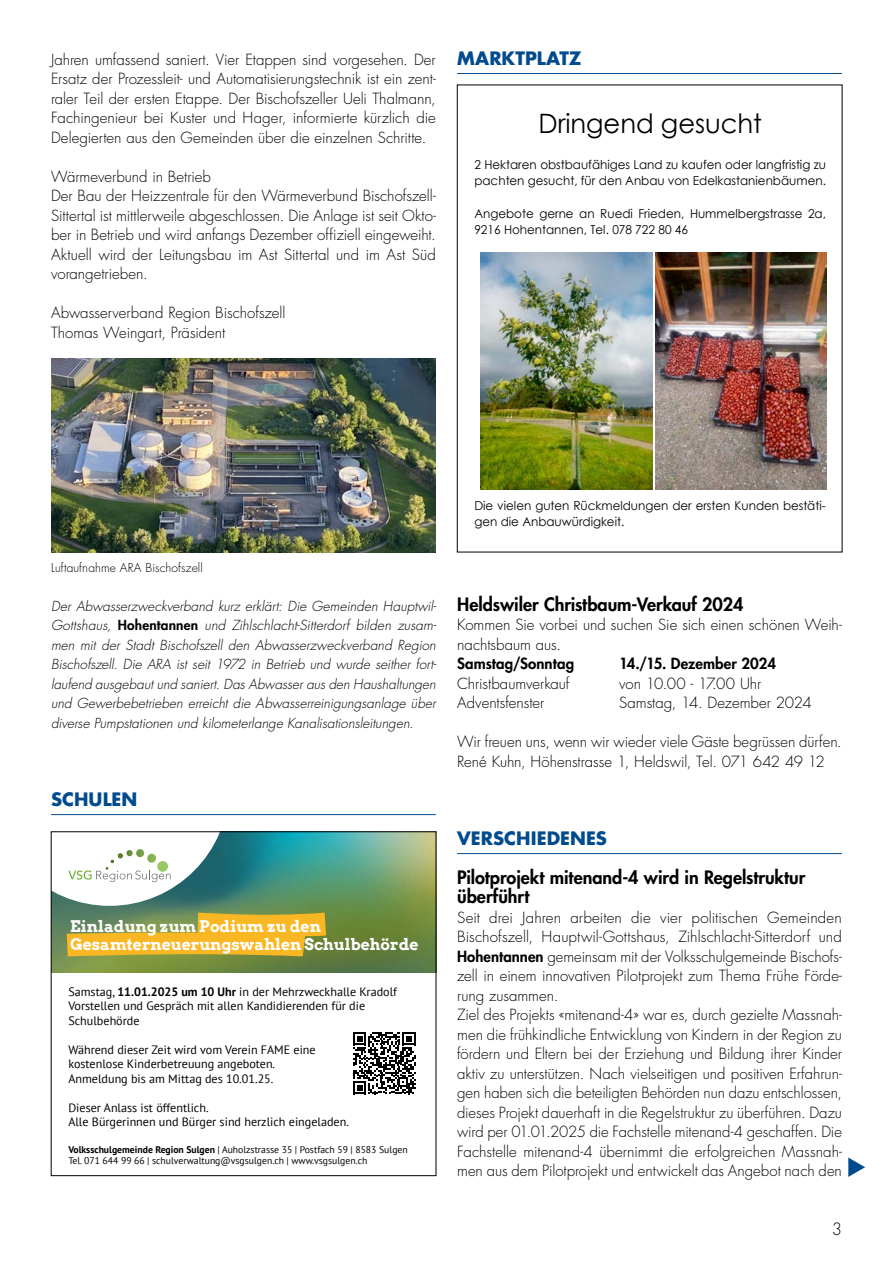
<style>
.page{position:relative;width:893px;height:1263px;background:#fff}
.page>*{position:absolute;margin:0;border:0;box-sizing:border-box;transform-origin:0 0}
.t1{font:26.7px "Century Gothic";color:#000}
.t2{font:800 18px/19.5px "Futura Std";color:#000}
.t3{font:700 18px "Futura Std";letter-spacing:.005em;color:#004b8e}
.t4{font:300 16.5px "Futura Std";color:#000}
.t5{font:700 15.75px/18.9px "Arvo";color:#fff}
.t6{font:300 15px/19.5px "Futura Std";color:#000}
.t7{font:800 15px "Futura Std";letter-spacing:.005em;color:#000}
.t8{font:italic 300 13.5px/19.5px "Futura Std";letter-spacing:.005em;color:#000;text-align:justify}
.t9{font:12.3px/16.4px "Century Gothic";color:#000}
.t10{font:12.15px/14.5px "PT Sans";color:#000}
.t11{font:300 12px "Futura Std";letter-spacing:.01em;color:#000}
.t12{font:9.75px/11.7px "PT Sans";color:#000}
.s1{font-weight:800;font-style:normal}
.s2{font-weight:700}
.s3{font-weight:800}
</style>
<div class="page">
<hr style="left:51px;top:814px;width:385px;height:1px;background:#004b8e">
<hr style="left:457px;top:73px;width:385px;height:1px;background:#004b8e">
<hr style="left:457px;top:853px;width:385px;height:1px;background:#004b8e">
<img style="left:656px;top:253px;width:171px;height:236px">
<img style="left:481px;top:253px;width:171px;height:236px">
<img style="left:53px;top:834px;width:381px;height:138px">
<svg style="left:53px;top:834px;width:176px;height:72px"></svg>
<svg style="left:353px;top:1032px;width:62px;height:62px"></svg>
<svg style="left:67px;top:912px;width:259px;height:44px;background:#cca933"></svg>
<div style="left:51px;top:832px;width:385px;height:344px;border:1px solid #000"></div>
<img style="left:51px;top:358px;width:385px;height:194px">
<svg style="left:848px;top:1157px;width:17px;height:20px"></svg>
<p class="t6" style="left:51px;top:50px;width:386px;text-align:justify">Jahren umfassend saniert. Vier Etappen sind vorgesehen. Der Ersatz der Prozessleit- und Automatisierungstechnik ist ein zent&shy;raler Teil der ersten Etappe. Der Bischofszeller Ueli Thalmann, Fachingenieur bei Kuster und Hager, informierte kürzlich die Delegierten aus den Gemeinden über die einzelnen Schritte.</p>
<p class="t6" style="left:51px;top:167px;width:386px">Wärmeverbund in Betrieb<br>Der Bau der Heizzentrale für den Wärmeverbund Bischofszell-Sittertal ist mittlerweile abgeschlossen. Die Anlage ist seit Okto&shy;ber in Betrieb und wird anfangs Dezember offiziell eingeweiht.<br>Aktuell wird der Leitungsbau im Ast Sittertal und im Ast Süd vorangetrieben.</p>
<p class="t6" style="left:51px;top:303px;width:236px">Abwasserverband Region Bischofszell<br>Thomas Weingart, Präsident</p>
<p class="t3" style="left:457px;top:46px;width:126px">MARKTPLATZ</p>
<h1 class="t1" style="left:538px;top:105px;width:225px">Dringend gesucht</h1>
<p class="t9" style="left:474px;top:156px;width:353px">2 Hektaren obstbaufähiges Land zu kaufen oder langfristig zu pachten gesucht, für den Anbau von Edelkastanienbäumen.</p>
<p class="t9" style="left:474px;top:205px;width:353px">Angebote gerne an Ruedi Frieden, Hummelbergstrasse 2a,<br>9216 Hohentannen, Tel. 078 722 80 46</p>
<p class="t11" style="left:51px;top:560px;width:153px">Luftaufnahme ARA Bischofszell</p>
<p class="t8" style="left:51px;top:596px;width:387px">Der Abwasserzweckverband kurz erklärt: Die Gemeinden Hauptwil-Gottshaus, <span class="s1">Hohentannen</span> und Zihlschlacht-Sitterdorf bilden zusam&shy;men mit der Stadt Bischofszell den Abwasserzweckverband Region Bischofszell. Die ARA ist seit 1972 in Betrieb und wurde seither fort&shy;laufend ausgebaut und saniert. Das Abwasser aus den Haushaltungen und Gewerbebetrieben erreicht die Abwasserreinigungsanlage über diverse Pumpstationen und kilometerlange Kanalisationsleitungen.</p>
<p class="t3" style="left:51px;top:787px;width:88px">SCHULEN</p>
<p class="t5" style="left:70px;top:916px;width:350px">Einladung zum Podium zu den<br>Gesamterneuerungswahlen Schulbehörde</p>
<p class="t10" style="left:68px;top:984px;width:330px">Samstag, <span class="s2">11.01.2025 um 10 Uhr</span> in der Mehrzweckhalle Kradolf<br>Vorstellen und Gespräch mit allen Kandidierenden für die<br>Schulbehörde</p>
<p class="t10" style="left:68px;top:1042px;width:249px">Während dieser Zeit wird vom Verein FAME eine kostenlose Kinderbetreuung angeboten.<br>Anmeldung bis am Mittag des 10.01.25.</p>
<p class="t10" style="left:68px;top:1100px;width:282px">Dieser Anlass ist öffentlich.<br>Alle Bürgerinnen und Bürger sind herzlich eingeladen.</p>
<p class="t12" style="left:68px;top:1143px;width:341px"><span class="s2">Volksschulgemeinde Region Sulgen</span> | Auholzstrasse 35 | Postfach 59 | 8583 Sulgen<br>Tel. 071 644 99 66 | schulverwaltung@vsgsulgen.ch | www.vsgsulgen.ch</p>
<p class="t9" style="left:474px;top:497px;width:353px">Die vielen guten Rückmeldungen der ersten Kunden bestäti&shy;gen die Anbauwürdigkeit.</p>
<p class="t2" style="left:457px;top:594px;width:288px">Heldswiler Christbaum-Verkauf 2024</p>
<p class="t6" style="left:457px;top:615px;width:386px">Kommen Sie vorbei und suchen Sie sich einen schönen Weih&shy;nachtsbaum aus.</p>
<p class="t7" style="left:457px;top:654px;width:119px">Samstag/Sonntag</p>
<p class="t7" style="left:619px;top:654px;width:158px">14./15. Dezember 2024</p>
<p class="t6" style="left:457px;top:674px;width:114px">Christbaumverkauf</p>
<p class="t6" style="left:619px;top:674px;width:144px">von 10.00 - 17.00 Uhr</p>
<p class="t6" style="left:457px;top:693px;width:89px">Adventsfenster</p>
<p class="t6" style="left:619px;top:693px;width:194px">Samstag, 14. Dezember 2024</p>
<p class="t6" style="left:457px;top:732px;width:386px">Wir freuen uns, wenn wir wieder viele Gäste begrüssen dürfen.<br>René Kuhn, Höhenstrasse 1, Heldswil, Tel. 071 642 49 12</p>
<p class="t3" style="left:457px;top:826px;width:151px">VERSCHIEDENES</p>
<p class="t2" style="left:457px;top:867px;width:350px">Pilotprojekt mitenand-4 wird in Regelstruktur überführt</p>
<p class="t6" style="left:457px;top:908px;width:386px">Seit drei Jahren arbeiten die vier politischen Gemeinden Bischofszell, Hauptwil-Gottshaus, Zihlschlacht-Sitterdorf und <span class="s3">Hohentannen</span> gemeinsam mit der Volksschulgemeinde Bischofs&shy;zell in einem innovativen Pilotprojekt zum Thema Frühe Förde&shy;rung zusammen.<br>Ziel des Projekts «mitenand-4» war es, durch gezielte Massnah&shy;men die frühkindliche Entwicklung von Kindern in der Region zu fördern und Eltern bei der Erziehung und Bildung ihrer Kinder aktiv zu unterstützen. Nach vielseitigen und positiven Erfahrun&shy;gen haben sich die beteiligten Behörden nun dazu entschlossen, dieses Projekt dauerhaft in die Regelstruktur zu überführen. Dazu wird per 01.01.2025 die Fachstelle mitenand-4 geschaffen. Die Fachstelle mitenand-4 übernimmt die erfolgreichen Massnah&shy;men aus dem Pilotprojekt und entwickelt das Angebot nach den</p>
<p class="t4" style="left:832px;top:1219px;width:12px">3</p>
</div>
